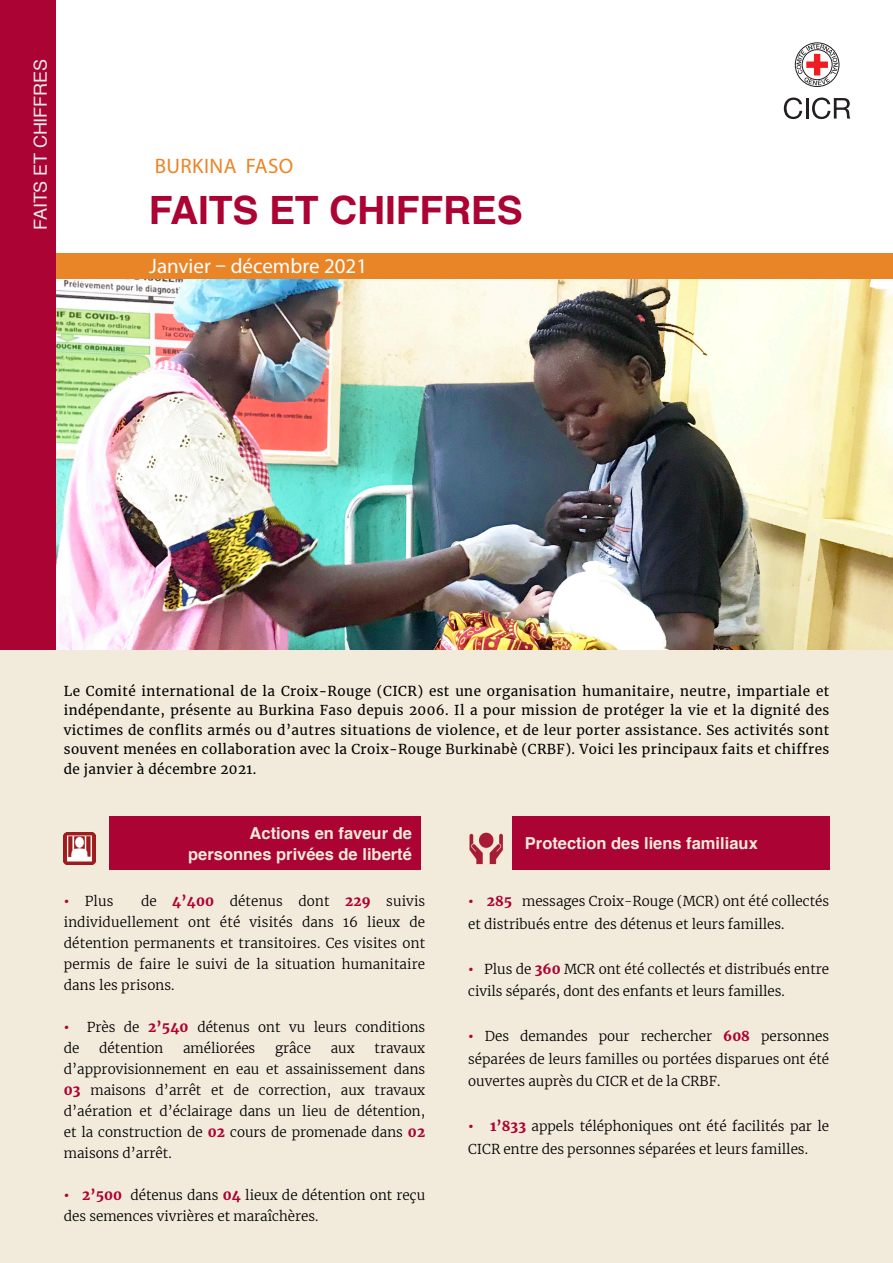
<style>
.page{position:relative;width:893px;height:1263px;background:#fff}
.page>*{position:absolute;margin:0;border:0;box-sizing:border-box;transform-origin:0 0}
.t1{font:700 39px "Helvetica";letter-spacing:-.005em;color:#ab0333}
.t2{font:21px "Myriad Pro";color:#fff}
.t3{font:21px "Myriad Pro";letter-spacing:.02em;color:#ea8527}
.t4{font:18px "Helvetica";letter-spacing:-.005em;color:#ebebec}
.t5{font:700 16.5px "Helvetica";color:#f2eadb}
.t6{font:300 13.5px/21px "Merriweather";color:#000001}
.t7{font:13.5px/19.5px "Merriweather";letter-spacing:.03em;color:#000001;text-align:justify}
.s1{font-weight:900;color:#ab0333}
</style>
<div class="page">
<div style="left:0;top:650px;width:893px;height:613px;background:#f2eadb"></div>
<img style="left:55px;top:279px;width:838px;height:370px">
<svg style="left:795px;top:42px;width:45px;height:45px"></svg>
<svg style="left:784px;top:98px;width:18px;height:21px"></svg>
<hr style="left:806px;top:98px;width:2px;height:21px;background:#231f20">
<svg style="left:812px;top:98px;width:38px;height:21px"></svg>
<div style="left:0;top:253px;width:893px;height:26px;background:#ea8527"></div>
<div style="left:0;top:0;width:55px;height:649px;background:#ab0333"></div>
<div style="left:110px;top:817px;width:311px;height:53px;background:#ab0333"></div>
<div style="left:512px;top:817px;width:317px;height:53px;background:#ab0333"></div>
<img style="left:64px;top:833px;width:32px;height:31px">
<img style="left:469px;top:832px;width:34px;height:32px">
<p class="t4" style="left:27px;top:230px;width:173px;rotate:-90deg">FAITS ET CHIFFRES</p>
<p class="t3" style="left:155px;top:153px;width:140px">BURKINA FASO</p>
<p class="t1" style="left:149px;top:179px;width:375px">FAITS ET CHIFFRES</p>
<p class="t2" style="left:149px;top:253px;width:220px">Janvier – décembre 2021</p>
<p class="t7" style="left:64px;top:681px;width:767px">Le Comité international de la Croix-Rouge (CICR) est une organisation humanitaire, neutre, impartiale et indépendante, présente au Burkina Faso depuis 2006. Il a pour mission de protéger la vie et la dignité des victimes de conflits armés ou d’autres situations de violence, et de leur porter assistance. Ses activités sont souvent menées en collaboration avec la Croix-Rouge Burkinabè (CRBF). Voici les principaux faits et chiffres de janvier à décembre 2021.</p>
<p class="t5" style="left:250px;top:819px;width:164px">Actions en faveur de</p>
<p class="t5" style="left:188px;top:840px;width:225px">personnes privées de liberté</p>
<p class="t6" style="left:64px;top:890px;width:363px;text-align:justify;text-indent:77px">de <span class="s1">4’400</span> détenus dont <span class="s1">229</span> suivis individuellement ont été visités dans 16 lieux de détention permanents et transitoires. Ces visites ont permis de faire le suivi de la situation humanitaire dans les prisons.</p>
<p class="t6" style="left:64px;top:1016px;width:363px"><span class="s1">•</span> Près de <span class="s1">2’540</span> détenus ont vu leurs conditions de</p>
<p class="t6" style="left:64px;top:890px;width:51px"><span class="s1">•</span> Plus</p>
<p class="t6" style="left:99px;top:1037px;width:65px">détention</p>
<p class="t6" style="left:183px;top:1037px;width:74px">améliorées</p>
<p class="t6" style="left:275px;top:1037px;width:37px">grâce</p>
<p class="t6" style="left:331px;top:1037px;width:25px">aux</p>
<p class="t6" style="left:64px;top:1037px;width:363px;text-align:justify;text-indent:311px">travaux d’approvisionnement en eau et assainissement dans <span class="s1">03</span> maisons d’arrêt et de correction, aux travaux d’aération et d’éclairage dans un lieu de détention, et la construction de <span class="s1">02</span> cours de promenade dans <span class="s1">02 </span>maisons d’arrêt.</p>
<p class="t6" style="left:64px;top:1184px;width:363px"><span class="s1">• 2’500</span> détenus dans <span class="s1">04</span> lieux de détention ont reçu des semences vivrières et maraîchères.</p>
<p class="t5" style="left:525px;top:830px;width:234px">Protection des liens familiaux</p>
<p class="t6" style="left:468px;top:890px;width:363px;line-height:22.5px"><span class="s1">• 285</span> messages Croix-Rouge (MCR) ont été collectés et distribués entre des détenus et leurs familles.</p>
<p class="t6" style="left:468px;top:957px;width:362px;line-height:22.5px"><span class="s1">•</span> Plus de <span class="s1">360</span> MCR ont été collectés et distribués entre civils séparés, dont des enfants et leurs familles.</p>
<p class="t6" style="left:468px;top:1025px;width:362px;line-height:22.5px;text-align:justify"><span class="s1">•</span> Des demandes pour rechercher <span class="s1">608</span> personnes séparées de leurs familles ou portées disparues ont été ouvertes auprès du CICR et de la CRBF.</p>
<p class="t6" style="left:468px;top:1115px;width:363px;line-height:22.5px"><span class="s1">• 1’833</span> appels téléphoniques ont été facilités par le<br>CICR entre des personnes séparées et leurs familles.</p>
</div>
